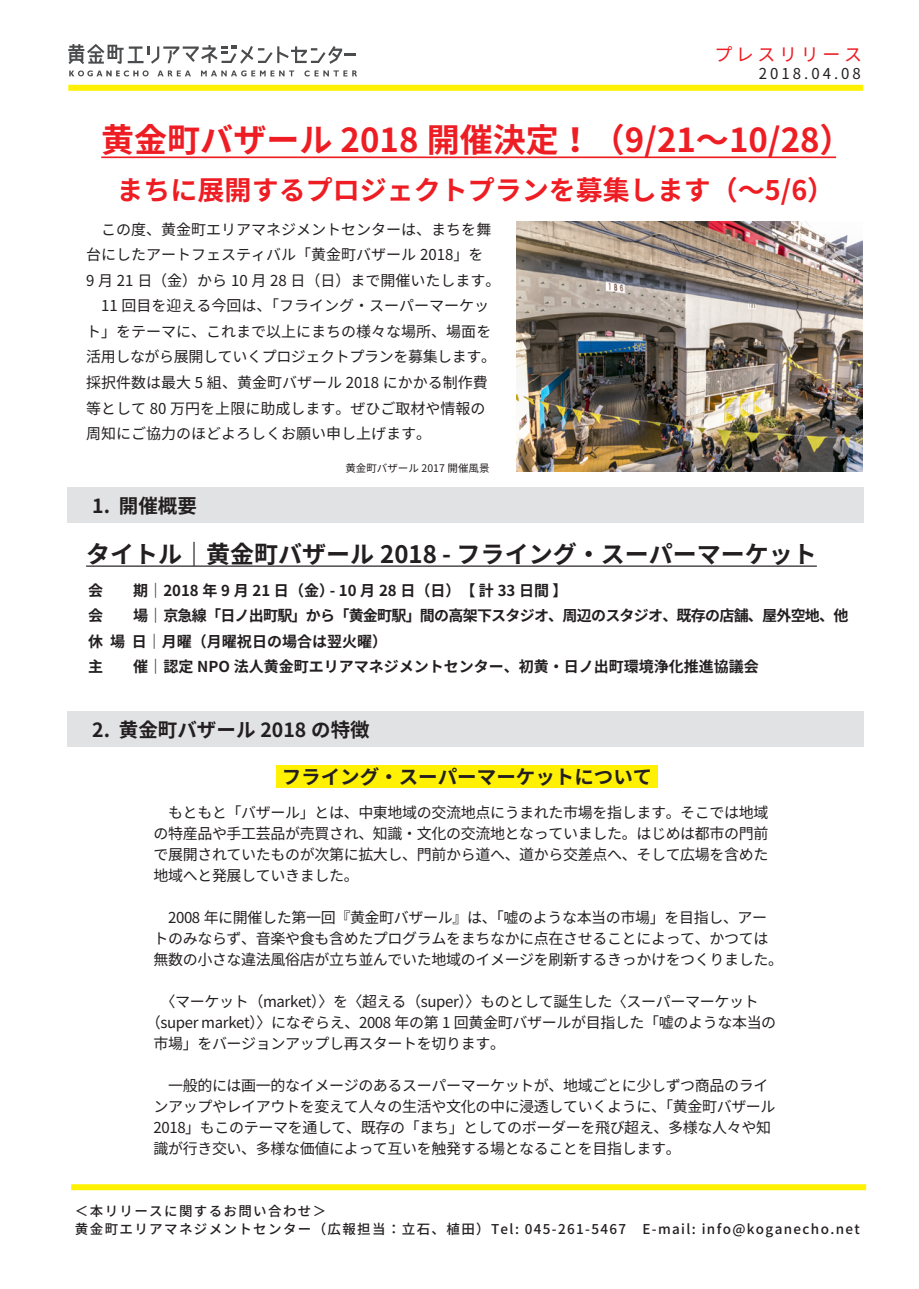
<style>
.page{position:relative;width:919px;height:1289px;background:#fff}
.page>*{position:absolute;margin:0;border:0;box-sizing:border-box;transform-origin:0 0}
.t1{font:700 33px "Noto Sans CJ Kjp";color:#ee1d23}
.t2{font:700 27px "Noto Sans CJ Kjp";color:#ee1d23}
.t3{font:700 24px "Noto Sans CJ Kjp";color:#231f20}
.t4{font:700 19.5px "Noto Sans CJ Kjp";color:#231f20}
.t5{font:18px "Noto Sans CJ Kjp";letter-spacing:.2em;color:#ee1d23}
.t6{font:15px/21px "Noto Sans CJ Kjp";letter-spacing:-.025em;color:#231f20}
.t7{font:15px/25.5px "Noto Sans CJ Kjp";color:#231f20}
.t8{font:700 15px/25.5px "Noto Sans CJ Kjp";color:#231f20}
.t9{font:500 13.5px/18px "Noto Sans CJ Kjp";letter-spacing:.1em;color:#231f20}
.t10{font:10.5px "Noto Sans CJ Kjp";color:#231f20}
</style>
<div class="page">
<div style="left:276px;top:765px;width:381px;height:22px;background:#fff101"></div>
<hr style="left:101px;top:156px;width:735px;height:2px;background:#ee1d23">
<svg style="left:157px;top:70px;width:34px;height:6px"></svg>
<svg style="left:69px;top:70px;width:80px;height:6px"></svg>
<svg style="left:201px;top:70px;width:93px;height:6px"></svg>
<svg style="left:304px;top:70px;width:53px;height:6px"></svg>
<svg style="left:68px;top:44px;width:288px;height:20px"></svg>
<div style="left:68px;top:85px;width:795px;height:6px;background:#fff101"></div>
<div style="left:71px;top:1184px;width:795px;height:6px;background:#fff101"></div>
<img style="left:516px;top:222px;width:346px;height:250px">
<div style="left:67px;top:487px;width:796px;height:35px;background:#e1e2e3"></div>
<div style="left:67px;top:711px;width:796px;height:35px;background:#e1e2e3"></div>
<hr style="left:86px;top:565px;width:730px;height:1px;background:#231f20">
<p class="t5" style="left:714px;top:45px;width:149px">プレスリリース</p>
<p class="t6" style="left:758px;top:64px;width:103px">2018.04.08</p>
<h1 class="t1" style="left:101px;top:122px;width:752px">黄金町バザール 2018 開催決定！（9/21～10/28）</h1>
<h2 class="t2" style="left:117px;top:174px;width:719px">まちに展開するプロジェクトプランを募集します（～5/6）</h2>
<p class="t7" style="left:86px;top:217px;width:416px">　この度、黄金町エリアマネジメントセンターは、まちを舞台にしたアートフェスティバル「黄金町バザール 2018」を<br>9 月 21 日（金）から 10 月 28 日（日）まで開催いたします。　11 回目を迎える今回は、「フライング・スーパーマーケット」をテーマに、これまで以上にまちの様々な場所、場面を活用しながら展開していくプロジェクトプランを募集します。採択件数は最大 5 組、黄金町バザール 2018 にかかる制作費等として 80 万円を上限に助成します。ぜひご取材や情報の周知にご協力のほどよろしくお願い申し上げます。</p>
<h3 class="t4" style="left:92px;top:495px;width:106px">1. 開催概要</h3>
<p class="t10" style="left:345px;top:462px;width:146px">黄金町バザール 2017 開催風景</p>
<h3 class="t3" style="left:86px;top:540px;width:732px">タイトル｜黄金町バザール 2018 - フライング・スーパーマーケット</h3>
<p class="t8" style="left:88px;top:577px;width:761px">会　　期｜2018 年 9 月 21 日（金）- 10 月 28 日（日）　【 計 33 日間 】<br>会　　場｜京急線「日ノ出町駅」から「黄金町駅」間の高架下スタジオ、周辺のスタジオ、既存の店舗、屋外空地、他休 場 日｜月曜（月曜祝日の場合は翌火曜）　<br>主　　催｜認定 NPO 法人黄金町エリアマネジメントセンター、初黄・日ノ出町環境浄化推進協議会</p>
<h3 class="t4" style="left:92px;top:719px;width:279px">2. 黄金町バザール 2018 の特徴</h3>
<h3 class="t4" style="left:282px;top:765px;width:372px">フライング・スーパーマーケットについて</h3>
<p class="t6" style="left:153px;top:802px;width:616px;text-align:justify">　もともと「バザール」とは、中東地域の交流地点にうまれた市場を指します。そこでは地域の特産品や手工芸品が売買され、知識・文化の交流地となっていました。はじめは都市の門前で展開されていたものが次第に拡大し、門前から道へ、道から交差点へ、そして広場を含めた地域へと発展していきました。</p>
<p class="t6" style="left:153px;top:907px;width:631px">　2008 年に開催した第一回『黄金町バザール』は、「嘘のような本当の市場」を目指し、アートのみならず、音楽や食も含めたプログラムをまちなかに点在させることによって、かつては無数の小さな違法風俗店が立ち並んでいた地域のイメージを刷新するきっかけをつくりました。</p>
<p class="t6" style="left:153px;top:991px;width:606px">　〈マーケット（market）〉を〈超える（super）〉ものとして誕生した〈スーパーマーケット</p>
<p class="t6" style="left:146px;top:1012px;width:631px">（super market）〉になぞらえ、2008 年の第 1 回黄金町バザールが目指した「嘘のような本当の</p>
<p class="t6" style="left:153px;top:1033px;width:353px">市場」をバージョンアップし再スタートを切ります。</p>
<p class="t6" style="left:153px;top:1075px;width:623px">　一般的には画一的なイメージのあるスーパーマーケットが、地域ごとに少しずつ商品のラインアップやレイアウトを変えて人々の生活や文化の中に浸透していくように、「黄金町バザール2018」もこのテーマを通して、既存の「まち」としてのボーダーを飛び超え、多様な人々や知識が行き交い、多様な価値によって互いを触発する場となることを目指します。</p>
<p class="t9" style="left:75px;top:1202px;width:786px">＜本リリースに関するお問い合わせ＞<br>黄金町エリアマネジメントセンター（広報担当：立石、植田）Tel: 045-261-5467　E-mail: info@koganecho.net</p>
</div>
